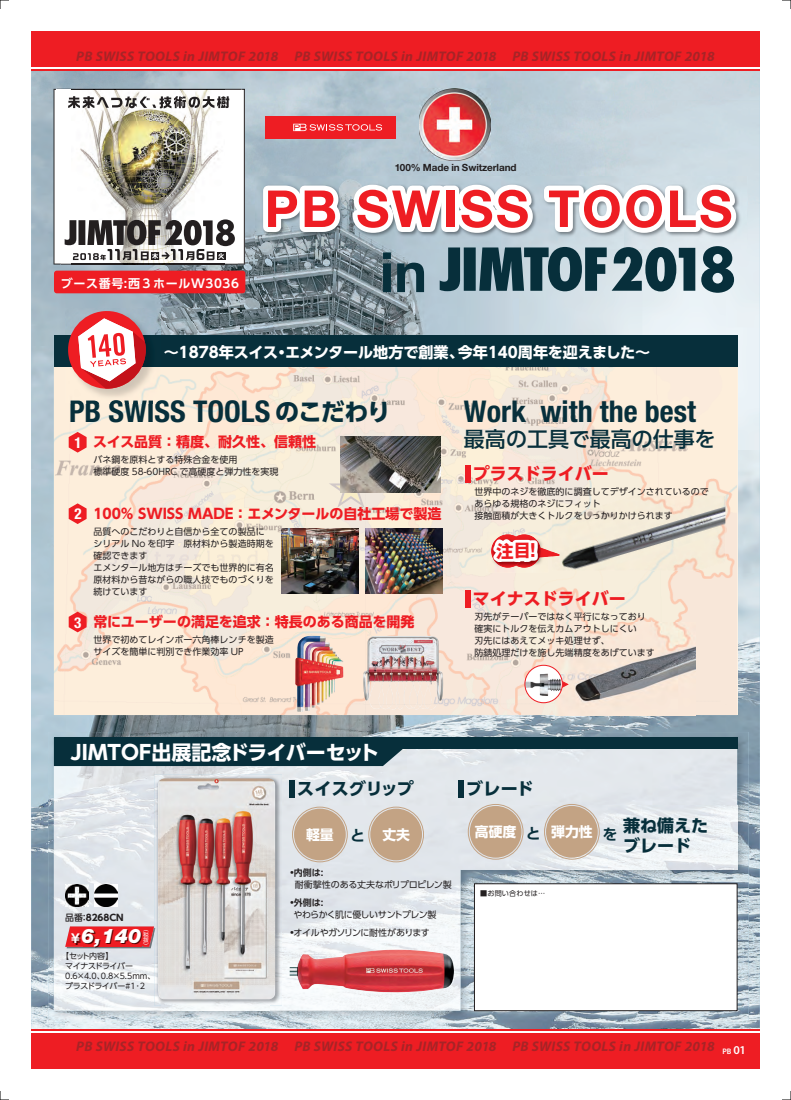
<style>
.page{position:relative;width:791px;height:1100px;background:#fff}
.page>*{position:absolute;margin:0;border:0;box-sizing:border-box;transform-origin:0 0}
.t1{font:700 55.5px "Helvetica Neue LT Std";color:#072f3b}
.t2{font:700 51px "Helvetica Neue LT Std";letter-spacing:.05em;color:#ee1d23}
.t3{font:700 condensed 30px "Helvetica Neue LT Std";color:#072f3b}
.t4{font:500 21px "UD Shin Go Pro";color:#072f3b}
.t5{font:700 20px "UD Shin Go Pro";color:#fff}
.t6{font:italic 900 20px "Helvetica Neue";color:#fff}
.t7{font:700 17.6px "Gothic MB101 Pro";color:#ee1d23}
.t8{font:700 17px/20px "UD Shin Go Pro";color:#072f3b}
.t9{font:700 17px "UD Shin Go Pro";color:#ee1d23}
.t10{font:700 15.1px "UD Shin Go Pro";letter-spacing:-.005em;color:#fff}
.t11{font:italic 700 14px "Myriad Pro";letter-spacing:.02em;color:#a72427}
.t12{font:700 14px "UD Shin Go Pro";color:#ee1d23}
.t13{font:700 13.8px "UD Shin Go Pro";color:#fff}
.t14{font:700 12px "UD Shin Go Pro De";letter-spacing:.05em;color:#fff}
.t15{font:700 9.9px "Helvetica Neue LT Std";letter-spacing:-.01em;color:#231f20}
.t16{font:9px/12px "UD Shin Go Pro";color:#231f20}
.t17{font:9px "UD Shin Go Pro";letter-spacing:-.03em;color:#231f20}
.t18{font:9px "UD Shin Go Pro";letter-spacing:-.045em;color:#231f20}
.t19{font:9px "UD Shin Go Pro";letter-spacing:-.065em;color:#231f20}
.t20{font:700 9px "UD Shin Go Pro De";letter-spacing:-.005em;color:#231f20}
.t21{font:700 9px "UD Shin Go Pro";color:#231f20}
.t22{font:8px/10px "UD Shin Go Pro";letter-spacing:-.045em;color:#231f20}
.t23{font:600 8px "Myriad Pro";color:#fff}
.t24{font:7.1px "UD Shin Go Pro";letter-spacing:.02em;color:#231f20}
.t25{font:5.6px/5.6px "UD Shin Go Pro";color:#fff;text-align:justify}
.s1{font-family:"UD Shin Go Pro";font-stretch:normal;font-size:24px}
.s2{font-family:"Helvetica Neue LT Std";font-stretch:condensed;font-size:15px;color:#fff}
.s3{font-weight:500}
.s4{font-family:"UD Shin Go Pro De";font-size:15px;color:#072f3b}
.s5{font-family:"UD Shin Go Pro De";font-weight:700}
.s6{font-size:12px}
</style>
<div class="page">
<img style="left:31px;top:71px;width:729px;height:29px">
<img style="left:31px;top:100px;width:35px;height:929px">
<img style="left:245px;top:100px;width:202px;height:104px">
<img style="left:447px;top:160px;width:36px;height:17px">
<img style="left:240px;top:204px;width:34px;height:131px">
<img style="left:726px;top:204px;width:34px;height:825px">
<img style="left:66px;top:265px;width:174px;height:44px">
<img style="left:274px;top:249px;width:452px;height:86px">
<img style="left:160px;top:309px;width:80px;height:26px">
<img style="left:66px;top:715px;width:660px;height:17px">
<img style="left:66px;top:1022px;width:660px;height:7px">
<div style="left:31px;top:1029px;width:729px;height:40px;background:#ee1d23"></div>
<hr style="left:31px;top:1032px;width:729px;height:1px;background:#fff">
<div style="left:31px;top:31px;width:729px;height:40px;background:#ee1d23"></div>
<hr style="left:31px;top:67px;width:729px;height:1px;background:#fff">
<img style="left:48px;top:732px;width:701px;height:32px">
<img style="left:48px;top:764px;width:35px;height:258px">
<img style="left:714px;top:764px;width:35px;height:258px">
<img style="left:434px;top:870px;width:280px;height:152px">
<img style="left:83px;top:1011px;width:351px;height:11px">
<img style="left:54px;top:766px;width:107px;height:245px">
<div style="left:161px;top:749px;width:576px;height:56px;background:#e3e7ec"></div>
<img style="left:270px;top:805px;width:216px;height:206px">
<img style="left:485px;top:805px;width:252px;height:65px">
<img style="left:54px;top:367px;width:683px;height:348px">
<img style="left:71px;top:403px;width:29px;height:19px">
<img style="left:109px;top:400px;width:76px;height:22px">
<svg style="left:329px;top:469px;width:44px;height:39px"></svg>
<img style="left:66px;top:884px;width:22px;height:23px">
<img style="left:95px;top:884px;width:22px;height:23px">
<div style="left:265px;top:116px;width:130px;height:22px;background:#ee1d23"></div>
<svg style="left:293px;top:124px;width:89px;height:7px"></svg>
<img style="left:255px;top:177px;width:492px;height:72px">
<svg style="left:258px;top:178px;width:483px;height:60px"></svg>
<img style="left:419px;top:89px;width:72px;height:71px">
<div style="left:474px;top:884px;width:263px;height:127px;background:#fff"></div>
<div style="left:474px;top:883px;width:264px;height:128px;border:1px solid #231f20"></div>
<svg style="left:440px;top:246px;width:294px;height:47px"></svg>
<div style="left:54px;top:335px;width:683px;height:32px;background:#072f3b"></div>
<img style="left:556px;top:623px;width:140px;height:103px">
<svg style="left:562px;top:678px;width:8px;height:13px"></svg>
<div style="left:525px;top:665px;width:37px;height:38px;background:#fff;border-radius:50%"></div>
<img style="left:525px;top:673px;width:36px;height:23px">
<div style="left:524px;top:665px;width:39px;height:38px;border:1px solid #ee1d23;border-radius:50%"></div>
<img style="left:552px;top:496px;width:173px;height:75px">
<img style="left:295px;top:636px;width:48px;height:76px">
<img style="left:341px;top:436px;width:99px;height:57px">
<img style="left:281px;top:528px;width:78px;height:65px">
<img style="left:365px;top:528px;width:77px;height:65px">
<img style="left:363px;top:636px;width:80px;height:74px">
<svg style="left:69px;top:612px;width:18px;height:20px"></svg>
<svg style="left:69px;top:503px;width:18px;height:21px"></svg>
<svg style="left:69px;top:432px;width:18px;height:21px"></svg>
<img style="left:486px;top:532px;width:62px;height:40px">
<svg style="left:487px;top:534px;width:72px;height:34px"></svg>
<img style="left:65px;top:308px;width:95px;height:95px">
<img style="left:71px;top:400px;width:29px;height:3px">
<img style="left:109px;top:400px;width:51px;height:3px">
<svg style="left:66px;top:309px;width:81px;height:81px"></svg>
<div style="left:54px;top:738px;width:683px;height:11px;background:#072f3b"></div>
<div style="left:54px;top:749px;width:362px;height:17px;background:#072f3b"></div>
<img style="left:67px;top:947px;width:87px;height:1px">
<img style="left:83px;top:947px;width:59px;height:1px">
<div style="left:465px;top:590px;width:5px;height:17px;background:#ee1d23"></div>
<div style="left:465px;top:466px;width:5px;height:17px;background:#ee1d23"></div>
<div style="left:289px;top:780px;width:5px;height:17px;background:#072f3b"></div>
<div style="left:459px;top:780px;width:5px;height:17px;background:#072f3b"></div>
<img style="left:154px;top:775px;width:128px;height:230px">
<svg style="left:65px;top:926px;width:90px;height:21px"></svg>
<img style="left:158px;top:778px;width:117px;height:221px">
<div style="left:470px;top:806px;width:51px;height:52px;background:#c3a384;border-radius:50%"></div>
<div style="left:468px;top:804px;width:55px;height:56px;border:1px solid #c3a384;border-radius:50%"></div>
<div style="left:546px;top:806px;width:52px;height:52px;background:#c3a384;border-radius:50%"></div>
<div style="left:544px;top:804px;width:56px;height:56px;border:1px solid #c3a384;border-radius:50%"></div>
<img style="left:290px;top:949px;width:164px;height:45px">
<div style="left:294px;top:809px;width:52px;height:51px;background:#c3a384;border-radius:50%"></div>
<div style="left:292px;top:807px;width:56px;height:55px;border:1px solid #c3a384;border-radius:50%"></div>
<div style="left:370px;top:809px;width:52px;height:51px;background:#c3a384;border-radius:50%"></div>
<div style="left:368px;top:807px;width:56px;height:55px;border:1px solid #c3a384;border-radius:50%"></div>
<img style="left:60px;top:265px;width:178px;height:6px">
<img style="left:57px;top:84px;width:185px;height:5px">
<svg style="left:53px;top:89px;width:192px;height:176px"></svg>
<div style="left:54px;top:271px;width:191px;height:22px;background:#ee1d23;border-radius:3px"></div>
<svg style="left:0;top:1091px;width:9px;height:9px"></svg>
<svg style="left:0;top:0;width:9px;height:9px"></svg>
<svg style="left:782px;top:0;width:9px;height:9px"></svg>
<svg style="left:782px;top:1091px;width:9px;height:9px"></svg>
<h3 class="t11" style="left:76px;top:47px;width:640px">PB SWISS TOOLS in JIMTOF 2018 PB SWISS TOOLS in JIMTOF 2018 PB SWISS TOOLS in JIMTOF 2018</h3>
<h3 class="t14" style="left:61px;top:273px;width:180px">ブース番号:西３ホールW3036</h3>
<p class="t15" style="left:395px;top:161px;width:123px">100% Made in Switzerland</p>
<h2 class="t2" style="left:265px;top:177px;width:469px">PB SWISS TOOLS</h2>
<h1 class="t1" style="left:380px;top:238px;width:49px">in</h1>
<h3 class="t10" style="left:164px;top:339px;width:488px">～1878年スイス・エメンタール地方で創業、今年140周年を迎えました～</h3>
<h3 class="t3" style="left:69px;top:393px;width:323px">PB SWISS TOOLS <span class="s1">のこだわり</span></h3>
<h3 class="t3" style="left:464px;top:393px;width:234px">Work with the best</h3>
<h3 class="t4" style="left:464px;top:422px;width:253px">最高の工具で最高の仕事を</h3>
<h3 class="t12" style="left:75px;top:430px;width:243px"><span class="s2">1</span> スイス品質：精度、耐久性、信頼性</h3>
<p class="t16" style="left:94px;top:454px;width:186px">バネ鋼を原料とする特殊合金を使用　<br>標準硬度 58-60HRC で高硬度と弾力性を実現</p>
<h3 class="t12" style="left:75px;top:502px;width:368px"><span class="s2">2</span> 100％ SWISS MADE：エメンタールの自社工場で製造</h3>
<p class="t16" style="left:94px;top:525px;width:182px">品質へのこだわりと自信から全ての製品にシリアル No を印字　原材料から製造時期を確認できます<br>エメンタール地方はチーズでも世界的に有名原材料から昔ながらの職人技でものづくりを続けています</p>
<h3 class="t12" style="left:74px;top:610px;width:342px"><span class="s2">3</span> 常にユーザーの満足を追求：特長のある商品を開発</h3>
<p class="t16" style="left:94px;top:633px;width:191px">世界で初めてレインボー六角棒レンチを製造　サイズを簡単に判別でき作業効率 UP</p>
<h3 class="t9" style="left:473px;top:460px;width:137px">プラスドライバー</h3>
<p class="t16" style="left:475px;top:486px;width:235px">世界中のネジを徹底的に調査してデザインされているのであらゆる規格のネジにフィット<br>接触面積が大きくトルクをしっかりかけられます</p>
<h3 class="t7" style="left:496px;top:536px;width:47px">注目！</h3>
<h3 class="t9" style="left:473px;top:584px;width:154px">マイナスドライバー</h3>
<p class="t16" style="left:475px;top:610px;width:181px">刃先がテーパーではなく平行になっており確実にトルクを伝えカムアウトしにくい<br>刃先にはあえてメッキ処理せず、<br>防錆処理だけを施し先端精度をあげています</p>
<h3 class="t5" style="left:71px;top:736px;width:310px">JIMTOF出展記念ドライバーセット</h3>
<h3 class="t8" style="left:297px;top:778px;width:118px">スイスグリップ</h3>
<h3 class="t8" style="left:466px;top:778px;width:69px">ブレード</h3>
<p class="t21" style="left:65px;top:910px;width:60px"><span class="s3">品番：</span>8268CN</p>
<h3 class="t6" style="left:71px;top:923px;width:72px"><sub>￥</sub>6,140</h3>
<p class="t25" style="left:143px;top:926px;width:7px">（税抜）</p>
<p class="t22" style="left:65px;top:950px;width:92px;text-indent:-4px">【セット内容】<br>マイナスドライバー<br>0.6×4.0、0.8×5.5mm、プラスドライバー#1･2</p>
<h3 class="t13" style="left:306px;top:823px;width:105px">軽量 <span class="s4">と</span> 丈夫</h3>
<h3 class="t13" style="left:475px;top:820px;width:144px">高硬度 <span class="s4">と</span> 弾力性 <span class="s4">を</span></h3>
<h3 class="t8" style="left:623px;top:815px;width:86px">兼ね備えたブレード</h3>
<p class="t20" style="left:290px;top:865px;width:35px">•内側は:</p>
<p class="t17" style="left:295px;top:877px;width:158px">耐衝撃性のある丈夫なポリプロピレン製</p>
<p class="t18" style="left:290px;top:925px;width:141px"><span class="s5">•</span>オイルやガソリンに耐性があります</p>
<p class="t20" style="left:290px;top:895px;width:35px">•外側は:</p>
<p class="t19" style="left:293px;top:907px;width:145px">やわらかく肌に優しいサントプレン製</p>
<p class="t24" style="left:480px;top:887px;width:67px">■お問い合わせは…</p>
<h3 class="t11" style="left:76px;top:1037px;width:640px">PB SWISS TOOLS in JIMTOF 2018 PB SWISS TOOLS in JIMTOF 2018 PB SWISS TOOLS in JIMTOF 2018</h3>
<p class="t23" style="left:722px;top:1046px;width:25px">PB <span class="s6">01</span></p>
</div>
